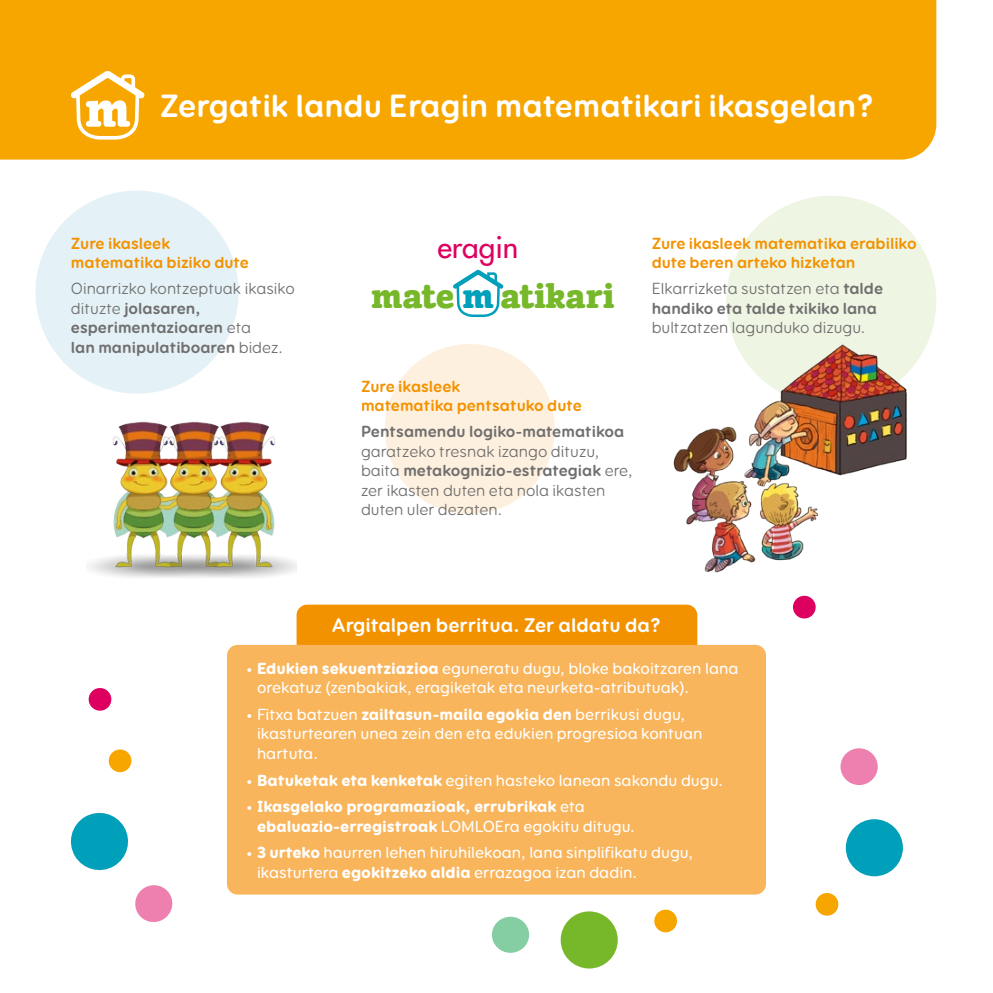
<style>
.page{position:relative;width:993px;height:993px;background:#fff}
.page>*{position:absolute;margin:0;border:0;box-sizing:border-box;transform-origin:0 0}
.t1{font:900 34.88px "Suhmo Pro";color:#76b82a}
.t2{font:700 32.5px "SM Rounded";color:#fff}
.t3{font:500 29.75px "Futura Std";color:#de0060}
.t4{font:700 20px "SM Rounded";color:#fff}
.t5{font:500 16.25px/19.5px "SM Rounded";color:#fff}
.t6{font:700 16.25px/19.5px "SM Rounded";color:#706f6f}
.t7{font:16.25px/19.5px "SM Rounded";color:#706f6f}
.t8{font:700 16.25px/19.5px "SM Rounded";color:#f39200}
.t9{font:900 16.25px/19.5px "SM Rounded";color:#fff}
.s1{font-weight:400}
.s2{color:#009fba}
.s3{font-weight:700}
.s4{font-weight:900}
.s5{font-weight:500}
</style>
<div class="page">
<div style="left:0;top:0;width:936px;height:159px;background:#f7a600"></div>
<div style="left:296px;top:604px;width:401px;height:230px;background:#f39200;border-radius:11px"></div>
<div style="left:227px;top:644px;width:538px;height:250px;background:#f9b55c;border-radius:11px"></div>
<div style="left:560px;top:911px;width:57px;height:57px;background:#76b82a;border-radius:50%"></div>
<div style="left:845px;top:819px;width:57px;height:57px;background:#009fba;border-radius:50%"></div>
<svg style="left:70px;top:812px;width:58px;height:59px"></svg>
<svg style="left:35px;top:190px;width:204px;height:204px;fill:#e4f1f6"></svg>
<svg style="left:726px;top:196px;width:210px;height:155px;fill:#eef5e3"></svg>
<div style="left:815px;top:892px;width:23px;height:23px;background:#f7a600;border-radius:50%"></div>
<div style="left:792px;top:595px;width:23px;height:23px;background:#de0060;border-radius:50%"></div>
<svg style="left:108px;top:749px;width:24px;height:24px"></svg>
<svg style="left:88px;top:688px;width:24px;height:23px"></svg>
<div style="left:654px;top:909px;width:22px;height:23px;background:#f7a600;border-radius:50%"></div>
<div style="left:840px;top:748px;width:37px;height:36px;background:#ee80af;border-radius:50%"></div>
<svg style="left:135px;top:885px;width:38px;height:37px"></svg>
<div style="left:491px;top:916px;width:38px;height:36px;background:#85cda2;border-radius:50%"></div>
<img style="left:88px;top:421px;width:208px;height:157px">
<img style="left:673px;top:326px;width:250px;height:247px">
<svg style="left:70px;top:70px;width:75px;height:70px"></svg>
<svg style="left:385px;top:344px;width:170px;height:170px"></svg>
<svg style="left:453px;top:271px;width:51px;height:46px"></svg>
<h2 class="t2" style="left:160px;top:85px;width:715px">Zergatik landu Eragin matematikari ikasgelan?</h2>
<p class="t8" style="left:71px;top:233px;width:179px">Zure ikasleek matematika biziko dute</p>
<p class="t6" style="left:71px;top:279px;width:225px"><span class="s1">Oinarrizko kontzeptuak ikasiko dituzte</span> jolasaren, esperimentazioaren <span class="s1">eta<br></span>lan manipulatiboaren <span class="s1">bidez.</span></p>
<h3 class="t3" style="left:437px;top:228px;width:83px">eragin</h3>
<h1 class="t1" style="left:371px;top:273px;width:245px">mate <span class="s2">m</span> atikari</h1>
<p class="t8" style="left:361px;top:376px;width:222px">Zure ikasleek<br>matematika pentsatuko dute</p>
<p class="t6" style="left:361px;top:422px;width:265px">Pentsamendu logiko-matematikoa</p>
<p class="t7" style="left:361px;top:441px;width:273px">garatzeko tresnak izango dituzu, baita <span class="s3">metakognizio-estrategiak</span> ere, zer ikasten duten eta nola ikasten duten uler dezaten.</p>
<p class="t8" style="left:651px;top:233px;width:266px">Zure ikasleek matematika erabiliko dute beren arteko hizketan</p>
<p class="t6" style="left:651px;top:279px;width:233px"><span class="s1">Elkarrizketa sustatzen eta</span> talde handiko eta talde txikiko lana</p>
<p class="t7" style="left:651px;top:318px;width:215px">bultzatzen lagunduko dizugu.</p>
<p class="t4" style="left:332px;top:613px;width:330px">Argitalpen berritua. Zer aldatu da?</p>
<p class="t5" style="left:257px;top:658px;width:482px;text-indent:-11px">• <span class="s4">Edukien sekuentziazioa</span> eguneratu dugu, bloke bakoitzaren lana orekatuz (zenbakiak, eragiketak eta neurketa-atributuak).</p>
<p class="t5" style="left:257px;top:704px;width:447px;text-indent:-11px">• Fitxa batzuen <span class="s4">zailtasun-maila egokia den</span> berrikusi dugu, ikasturtearen unea zein den eta edukien progresioa kontuan hartuta.</p>
<p class="t5" style="left:245px;top:770px;width:479px">• <span class="s4">Batuketak eta kenketak</span> egiten hasteko lanean sakondu dugu.</p>
<p class="t9" style="left:257px;top:796px;width:379px;text-indent:-11px"><span class="s5">•</span> Ikasgelako programazioak, errubrikak <span class="s5">eta </span>ebaluazio-erregistroak <span class="s5">LOMLOEra egokitu ditugu.</span></p>
<p class="t5" style="left:257px;top:842px;width:437px;text-indent:-11px">• <span class="s4">3 urteko</span> haurren lehen hiruhilekoan, lana sinplifikatu dugu, ikasturtera <span class="s4">egokitzeko aldia</span> errazagoa izan dadin.</p>
</div>
